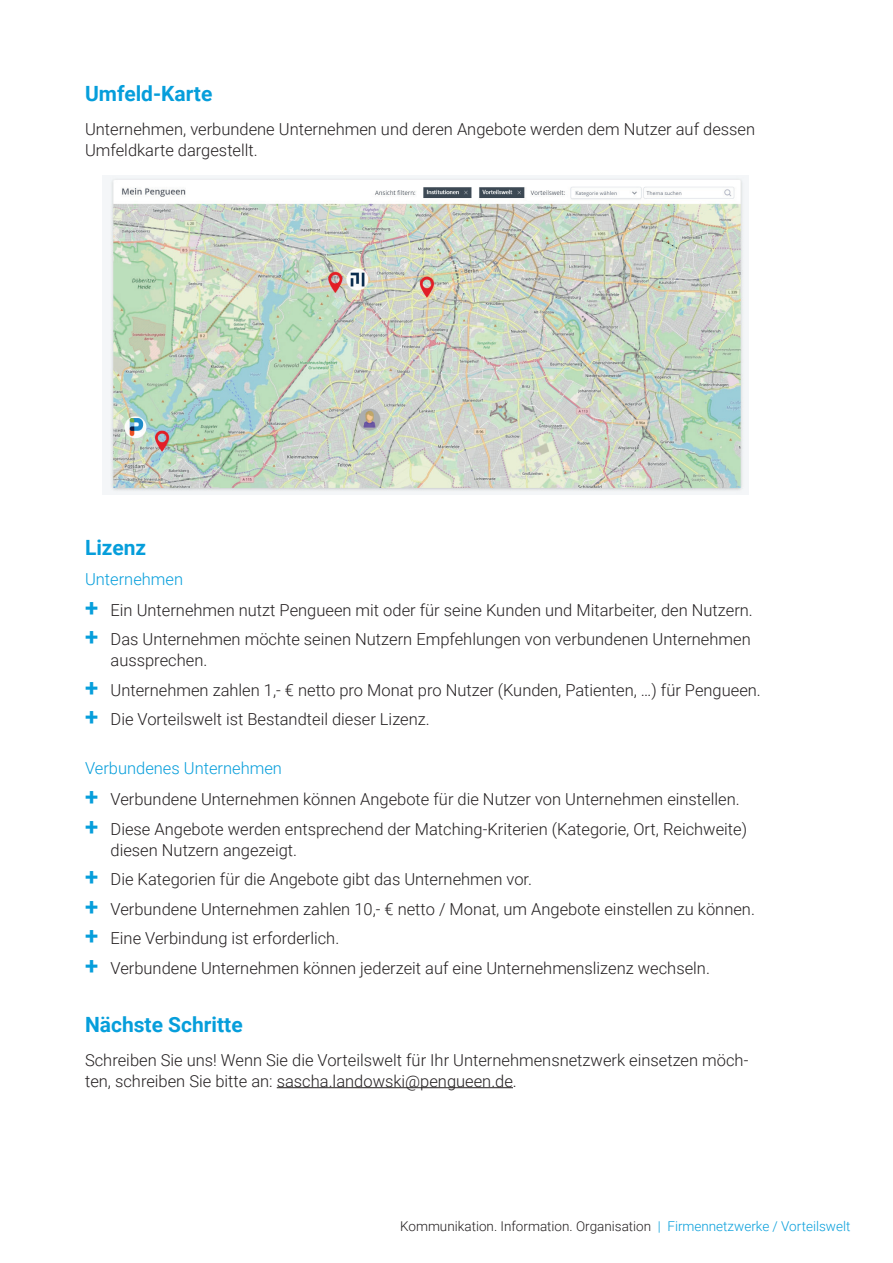
<style>
.page{position:relative;width:893px;height:1263px;background:#fff}
.page>*{position:absolute;margin:0;border:0;box-sizing:border-box;transform-origin:0 0}
.t1{font:700 21px "Roboto";color:#069edb}
.t2{font:300 16.5px/21px "Roboto";color:#231f20}
.t3{font:300 13.5px "Roboto";color:#231f20}
.s1{color:#069edb}
.s2{font-weight:700;font-size:24px;color:#069edb}
</style>
<div class="page">
<hr style="left:277px;top:1087px;width:236px;height:1px;background:#231f20">
<img style="left:102px;top:175px;width:646px;height:319px">
<p class="t1" style="left:85px;top:79px;width:129px">Umfeld-Karte</p>
<p class="t2" style="left:85px;top:118px;width:672px">Unternehmen, verbundene Unternehmen und deren Angebote werden dem Nutzer auf dessen<br>Umfeldkarte dargestellt.</p>
<p class="t1" style="left:85px;top:533px;width:63px">Lizenz</p>
<p class="t2" style="left:85px;top:563px;width:669px;line-height:31px"><span class="s1">Unternehmen<br></span><span class="s2">+</span> Ein Unternehmen nutzt Pengueen mit oder für seine Kunden und Mitarbeiter, den Nutzern.</p>
<p class="t2" style="left:111px;top:628px;width:642px;text-indent:-26px"><span class="s2">+</span> Das Unternehmen möchte seinen Nutzern Empfehlungen von verbundenen Unternehmen aussprechen.</p>
<p class="t2" style="left:85px;top:674px;width:677px;line-height:29.5px"><span class="s2">+</span> Unternehmen zahlen 1,- € netto pro Monat pro Nutzer (Kunden, Patienten, …) für Pengueen. <span class="s2">+</span> Die Vorteilswelt ist Bestandteil dieser Lizenz.</p>
<p class="t2" style="left:85px;top:752px;width:656px;line-height:31px"><span class="s1">Verbundenes Unternehmen<br></span><span class="s2">+</span> Verbundene Unternehmen können Angebote für die Nutzer von Unternehmen einstellen.</p>
<p class="t2" style="left:111px;top:818px;width:638px;text-indent:-26px"><span class="s2">+</span> Diese Angebote werden entsprechend der Matching-Kriterien (Kategorie, Ort, Reichweite) diesen Nutzern angezeigt.</p>
<p class="t2" style="left:85px;top:864px;width:671px;line-height:29.5px"><span class="s2">+</span> Die Kategorien für die Angebote gibt das Unternehmen vor.<br><span class="s2">+</span> Verbundene Unternehmen zahlen 10,- € netto / Monat, um Angebote einstellen zu können. <span class="s2">+</span> Eine Verbindung ist erforderlich.<br><span class="s2">+</span> Verbundene Unternehmen können jederzeit auf eine Unternehmenslizenz wechseln.</p>
<p class="t1" style="left:85px;top:1009px;width:159px">Nächste Schritte</p>
<p class="t2" style="left:85px;top:1048px;width:665px">Schreiben Sie uns! Wenn Sie die Vorteilswelt für Ihr Unternehmensnetzwerk einsetzen möch&shy;ten, schreiben Sie bitte an: sascha.landowski@pengueen.de.</p>
<p class="t3" style="left:400px;top:1217px;width:452px">Kommunikation. Information. Organisation <span class="s1">| Firmennetzwerke / Vorteilswelt</span></p>
</div>
